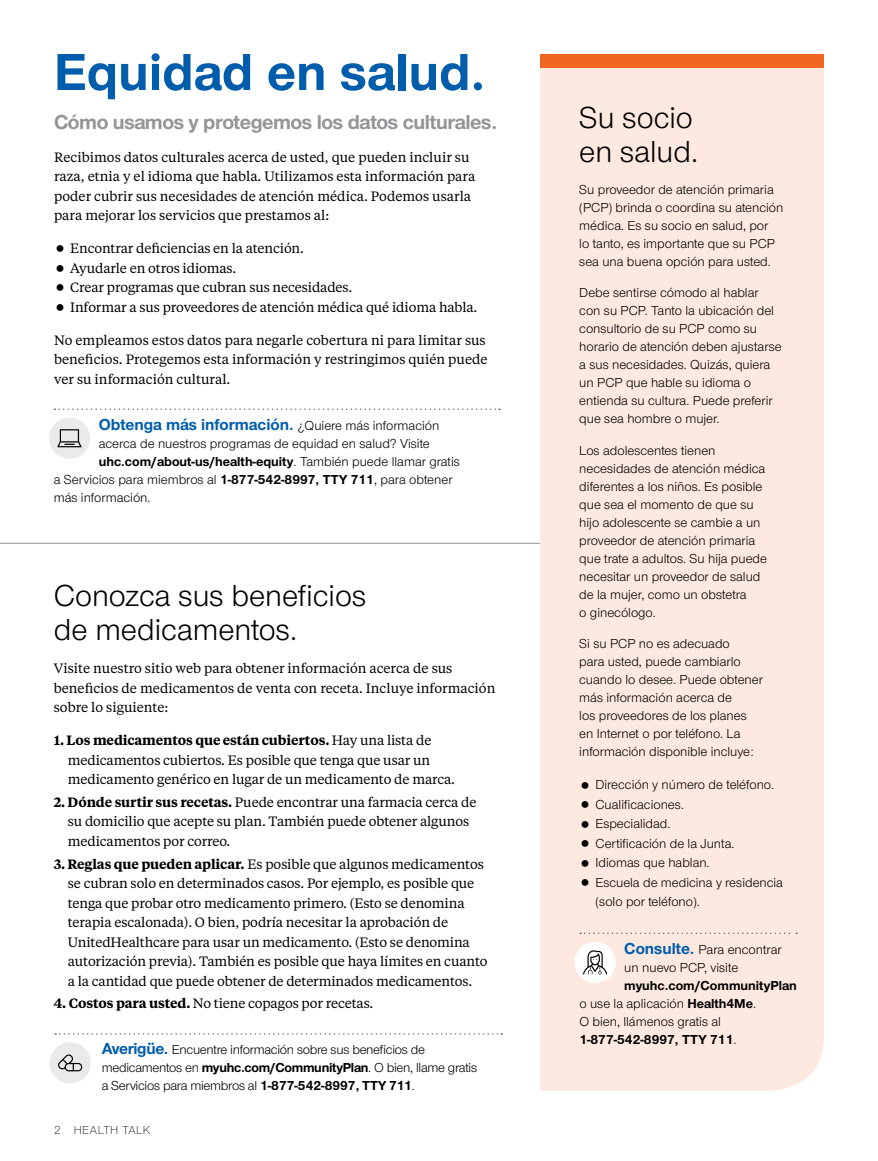
<style>
.page{position:relative;width:878px;height:1161px;background:#fff}
.page>*{position:absolute;margin:0;border:0;box-sizing:border-box;transform-origin:0 0}
.t1{font:700 54px "UHC Sans";color:#005dac}
.t2{font:31.5px/34.5px "UHC Sans";color:#000}
.t3{font:700 21px "UHC Sans";letter-spacing:-.02em;color:#939598}
.t4{font:700 16.5px "UHC Sans";color:#005dac}
.t5{font:13.5px/19.5px "UHC Serif Text";letter-spacing:-.01em;color:#000}
.t6{font:13.5px/18px "UHC Sans";color:#000}
.t7{font:13.5px/18px "UHC Sans";letter-spacing:-.02em;color:#000}
.t8{font:700 13.5px/18px "UHC Sans";color:#000}
.t9{font:300 12px "UHC Sans";letter-spacing:.04em;color:#000}
.s1{font-weight:400;font-size:13.5px;color:#000}
.s2{font-weight:400}
.s3{font-weight:700}
.s4{font-weight:600}
.s5{font-weight:700;font-size:16.5px;color:#005dac}
</style>
<div class="page">
<svg style="left:54px;top:409px;width:446px;height:1px"></svg>
<div style="left:49px;top:418px;width:41px;height:41px;background:#e9eaea;border-radius:50%"></div>
<svg style="left:57px;top:429px;width:25px;height:18px"></svg>
<div style="left:540px;top:68px;width:284px;height:1023px;background:#fee9e1"></div>
<div style="left:540px;top:54px;width:284px;height:14px;background:#f26522"></div>
<svg style="left:580px;top:933px;width:217px;height:1px"></svg>
<div style="left:574px;top:942px;width:41px;height:41px;background:#fff;border-radius:50%"></div>
<svg style="left:583px;top:950px;width:24px;height:24px"></svg>
<svg style="left:55px;top:1033px;width:447px;height:2px"></svg>
<div style="left:49px;top:1042px;width:42px;height:41px;background:#e9eaea;border-radius:50%"></div>
<svg style="left:58px;top:1054px;width:24px;height:17px"></svg>
<hr style="left:0;top:543px;width:540px;height:1px;background:#939598">
<h1 class="t1" style="left:54px;top:36px;width:433px">Equidad en salud.</h1>
<h3 class="t3" style="left:54px;top:108px;width:444px">Cómo usamos y protegemos los datos culturales.</h3>
<p class="t5" style="left:54px;top:147px;width:423px">Recibimos datos culturales acerca de usted, que pueden incluir su raza, etnia y el idioma que habla. Utilizamos esta información para poder cubrir sus necesidades de atención médica. Podemos usarla para mejorar los servicios que prestamos al:</p>
<p class="t5" style="left:70px;top:238px;width:408px">Encontrar deficiencias en la atención.<br>Ayudarle en otros idiomas.<br>Crear programas que cubran sus necesidades.<br>Informar a sus proveedores de atención médica qué idioma habla.</p>
<p class="t5" style="left:54px;top:330px;width:435px">No empleamos estos datos para negarle cobertura ni para limitar sus beneficios. Protegemos esta información y restringimos quién puede ver su información cultural.</p>
<p class="t4" style="left:99px;top:413px;width:342px">Obtenga más información. <span class="s1">¿Quiere más información</span></p>
<p class="t6" style="left:99px;top:434px;width:332px">acerca de nuestros programas de equidad en salud? Visite</p>
<p class="t8" style="left:99px;top:452px;width:362px">uhc.com/about-us/health-equity<span class="s2">. También puede llamar gratis</span></p>
<p class="t6" style="left:54px;top:470px;width:400px">a Servicios para miembros al <span class="s3">1-877-542-8997, TTY 711</span>, para obtener</p>
<p class="t6" style="left:54px;top:488px;width:98px">más información.</p>
<h2 class="t2" style="left:54px;top:577px;width:314px">Conozca sus beneficios de medicamentos.</h2>
<p class="t5" style="left:54px;top:658px;width:443px">Visite nuestro sitio web para obtener información acerca de sus beneficios de medicamentos de venta con receta. Incluye información sobre lo siguiente:</p>
<p class="t5" style="left:68px;top:730px;width:389px;text-indent:-14px"><span class="s4">1. Los medicamentos que están cubiertos.</span> Hay una lista de medicamentos cubiertos. Es posible que tenga que usar un medicamento genérico en lugar de un medicamento de marca.</p>
<p class="t5" style="left:68px;top:792px;width:410px;text-indent:-14px"><span class="s4">2. Dónde surtir sus recetas.</span> Puede encontrar una farmacia cerca de su domicilio que acepte su plan. También puede obtener algunos medicamentos por correo.</p>
<p class="t5" style="left:68px;top:853px;width:421px;text-indent:-14px"><span class="s4">3. Reglas que pueden aplicar.</span> Es posible que algunos medicamentos se cubran solo en determinados casos. Por ejemplo, es posible que tenga que probar otro medicamento primero. (Esto se denomina terapia escalonada). O bien, podría necesitar la aprobación de UnitedHealthcare para usar un medicamento. (Esto se denomina autorización previa). También es posible que haya límites en cuanto a la cantidad que puede obtener de determinados medicamentos.</p>
<p class="t5" style="left:54px;top:993px;width:321px"><span class="s4">4. Costos para usted.</span> No tiene copagos por recetas.</p>
<p class="t7" style="left:102px;top:1040px;width:377px"><span class="s5">Averigüe.</span> Encuentre información sobre sus beneficios de medicamentos en <span class="s3">myuhc.com/CommunityPlan</span>. O bien, llame gratis a Servicios para miembros al <span class="s3">1-877-542-8997, TTY 711</span>.</p>
<p class="t9" style="left:54px;top:1122px;width:98px">2 HEALTH TALK</p>
<h2 class="t2" style="left:579px;top:99px;width:120px">Su socio en salud.</h2>
<p class="t6" style="left:579px;top:180px;width:205px">Su proveedor de atención primaria (PCP) brinda o coordina su atención médica. Es su socio en salud, por<br>lo tanto, es importante que su PCP sea una buena opción para usted.</p>
<p class="t6" style="left:579px;top:284px;width:204px">Debe sentirse cómodo al hablar con su PCP. Tanto la ubicación del consultorio de su PCP como su horario de atención deben ajustarse a sus necesidades. Quizás, quiera un PCP que hable su idioma o entienda su cultura. Puede preferir que sea hombre o mujer.</p>
<p class="t6" style="left:579px;top:441px;width:189px">Los adolescentes tienen necesidades de atención médica diferentes a los niños. Es posible que sea el momento de que su hijo adolescente se cambie a un proveedor de atención primaria que trate a adultos. Su hija puede necesitar un proveedor de salud de la mujer, como un obstetra<br>o ginecólogo.</p>
<p class="t6" style="left:579px;top:634px;width:185px">Si su PCP no es adecuado<br>para usted, puede cambiarlo cuando lo desee. Puede obtener más información acerca de<br>los proveedores de los planes en Internet o por teléfono. La información disponible incluye:</p>
<p class="t6" style="left:595px;top:775px;width:189px;line-height:19.5px">Dirección y número de teléfono.<br>Cualificaciones.<br>Especialidad.<br>Certificación de la Junta.<br>Idiomas que hablan.<br>Escuela de medicina y residencia (solo por teléfono).</p>
<p class="t6" style="left:624px;top:940px;width:159px"><span class="s5">Consulte.</span> Para encontrar un nuevo PCP, visite</p>
<p class="t8" style="left:579px;top:976px;width:219px;text-indent:45px">myuhc.com/CommunityPlan <span class="s2">o use la aplicación</span> Health4Me<span class="s2">.<br>O bien, llámenos gratis al<br></span>1-877-542-8997, TTY 711<span class="s2">.</span></p>
</div>
